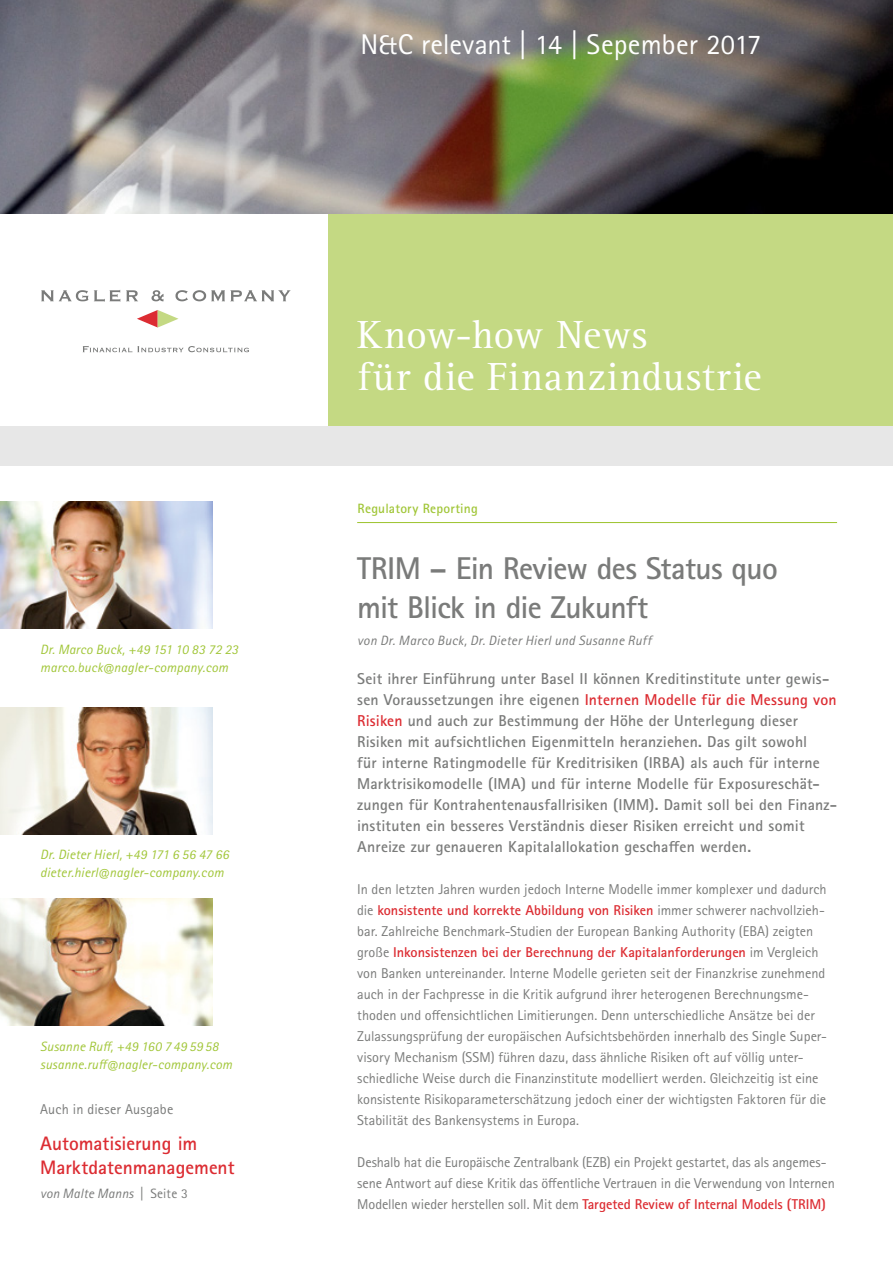
<style>
.page{position:relative;width:893px;height:1263px;background:#fff}
.page>*{position:absolute;margin:0;border:0;box-sizing:border-box;transform-origin:0 0}
.t1{font:40.5px/42px "Rotis Serif Pro";letter-spacing:.015em;color:#fff}
.t2{font:700 31.5px/39px "Rotis Sans Serif Pro";letter-spacing:-.025em;color:#7a7b7a}
.t3{font:28.5px "Rotis Sans Serif Pro";letter-spacing:.005em;color:#fff}
.t4{font:700 19.5px/24px "Rotis Sans Serif Pro";color:#dc2c32}
.t5{font:700 15.75px/21px "Rotis Sans Serif Pro";letter-spacing:.01em;color:#7a7b7a}
.t6{font:14.25px/21px "Rotis Sans Serif Pro";color:#7a7b7a}
.t7{font:italic 13.5px/18px "Rotis Sans Serif Pro";letter-spacing:.01em;color:#a1c638}
.t8{font:italic 13.5px "Rotis Sans Serif Pro";letter-spacing:.02em;color:#7a7b7a}
.t9{font:700 13.5px "Rotis Sans Serif Pro";letter-spacing:.015em;color:#a1c638}
.s1{font-style:normal}
.s2{color:#dc2c32}
.s3{font-weight:700;color:#dc2c32}
</style>
<div class="page">
<img style="left:0;top:502px;width:213px;height:127px">
<img style="left:0;top:0;width:893px;height:215px">
<div style="left:0;top:426px;width:893px;height:40px;background:#e7e7e7"></div>
<div style="left:327px;top:215px;width:566px;height:211px;background:#c4d983"></div>
<svg style="left:137px;top:310px;width:41px;height:17px"></svg>
<svg style="left:83px;top:346px;width:166px;height:6px"></svg>
<svg style="left:41px;top:290px;width:79px;height:12px"></svg>
<svg style="left:126px;top:290px;width:12px;height:11px"></svg>
<svg style="left:151px;top:290px;width:12px;height:11px"></svg>
<svg style="left:175px;top:290px;width:116px;height:11px"></svg>
<svg style="left:0;top:707px;width:213px;height:127px"></svg>
<img style="left:0;top:898px;width:213px;height:127px">
<hr style="left:357px;top:522px;width:480px;height:1px;background:#a1c638">
<p class="t7" style="left:40px;top:641px;width:200px">Dr. Marco Buck, +49 151 10 83 72 23 marco.buck@nagler-company.com</p>
<p class="t7" style="left:40px;top:846px;width:190px">Dr. Dieter Hierl, +49 171 6 56 47 66 dieter.hierl@nagler-company.com</p>
<p class="t7" style="left:40px;top:1037px;width:194px">Susanne Ruff, +49 160 7 49 59 58 susanne.ruff@nagler-company.com</p>
<p class="t6" style="left:40px;top:1098px;width:135px">Auch in dieser Ausgabe</p>
<h3 class="t4" style="left:40px;top:1131px;width:196px">Automatisierung im<br>Marktdatenmanagement</h3>
<p class="t8" style="left:40px;top:1185px;width:149px">von Malte Manns | <span class="s1">Seite 3</span></p>
<h3 class="t3" style="left:361px;top:28px;width:402px">N&amp;C relevant | 14 | Sepember 2017</h3>
<h1 class="t1" style="left:357px;top:314px;width:406px">Know-how News<br>für die Finanzindustrie</h1>
<p class="t9" style="left:358px;top:500px;width:122px">Regulatory Reporting</p>
<h2 class="t2" style="left:357px;top:549px;width:422px">TRIM – Ein Review des Status quo mit Blick in die Zukunft</h2>
<p class="t8" style="left:357px;top:632px;width:296px">von Dr. Marco Buck, Dr. Dieter Hierl und Susanne Ruff</p>
<p class="t5" style="left:357px;top:668px;width:481px">Seit ihrer Einführung unter Basel II können Kreditinstitute unter gewis&shy;sen Voraussetzungen ihre eigenen <span class="s2">Internen Modelle für die Messung von Risiken</span> und auch zur Bestimmung der Höhe der Unterlegung dieser Risiken mit aufsichtlichen Eigenmitteln heranziehen. Das gilt sowohl<br>für interne Ratingmodelle für Kreditrisiken (IRBA) als auch für interne Marktrisikomodelle (IMA) und für interne Modelle für Exposureschät&shy;zungen für Kontrahentenausfallrisiken (IMM). Damit soll bei den Finanz&shy;instituten ein besseres Verständnis dieser Risiken erreicht und somit Anreize zur genaueren Kapitalallokation geschaffen werden.</p>
<p class="t6" style="left:357px;top:879px;width:471px">In den letzten Jahren wurden jedoch Interne Modelle immer komplexer und dadurch die <span class="s3">konsistente und korrekte Abbildung von Risiken</span> immer schwerer nachvollzieh&shy;bar. Zahlreiche Benchmark-Studien der European Banking Authority (EBA) zeigten große <span class="s3">Inkonsistenzen bei der Berechnung der Kapitalanforderungen</span> im Vergleich von Banken untereinander. Interne Modelle gerieten seit der Finanzkrise zunehmend auch in der Fachpresse in die Kritik aufgrund ihrer heterogenen Berechnungsme&shy;thoden und offensichtlichen Limitierungen. Denn unterschiedliche Ansätze bei der Zulassungsprüfung der europäischen Aufsichtsbehörden innerhalb des Single Super&shy;visory Mechanism (SSM) führen dazu, dass ähnliche Risiken oft auf völlig unter&shy;schiedliche Weise durch die Finanzinstitute modelliert werden. Gleichzeitig ist eine konsistente Risikoparameterschätzung jedoch einer der wichtigsten Faktoren für die Stabilität des Bankensystems in Europa.</p>
<p class="t6" style="left:357px;top:1152px;width:479px">Deshalb hat die Europäische Zentralbank (EZB) ein Projekt gestartet, das als angemes&shy;sene Antwort auf diese Kritik das öffentliche Vertrauen in die Verwendung von Internen<br>Modellen wieder herstellen soll. Mit dem <span class="s3">Targeted Review of Internal Models (TRIM)</span></p>
</div>
